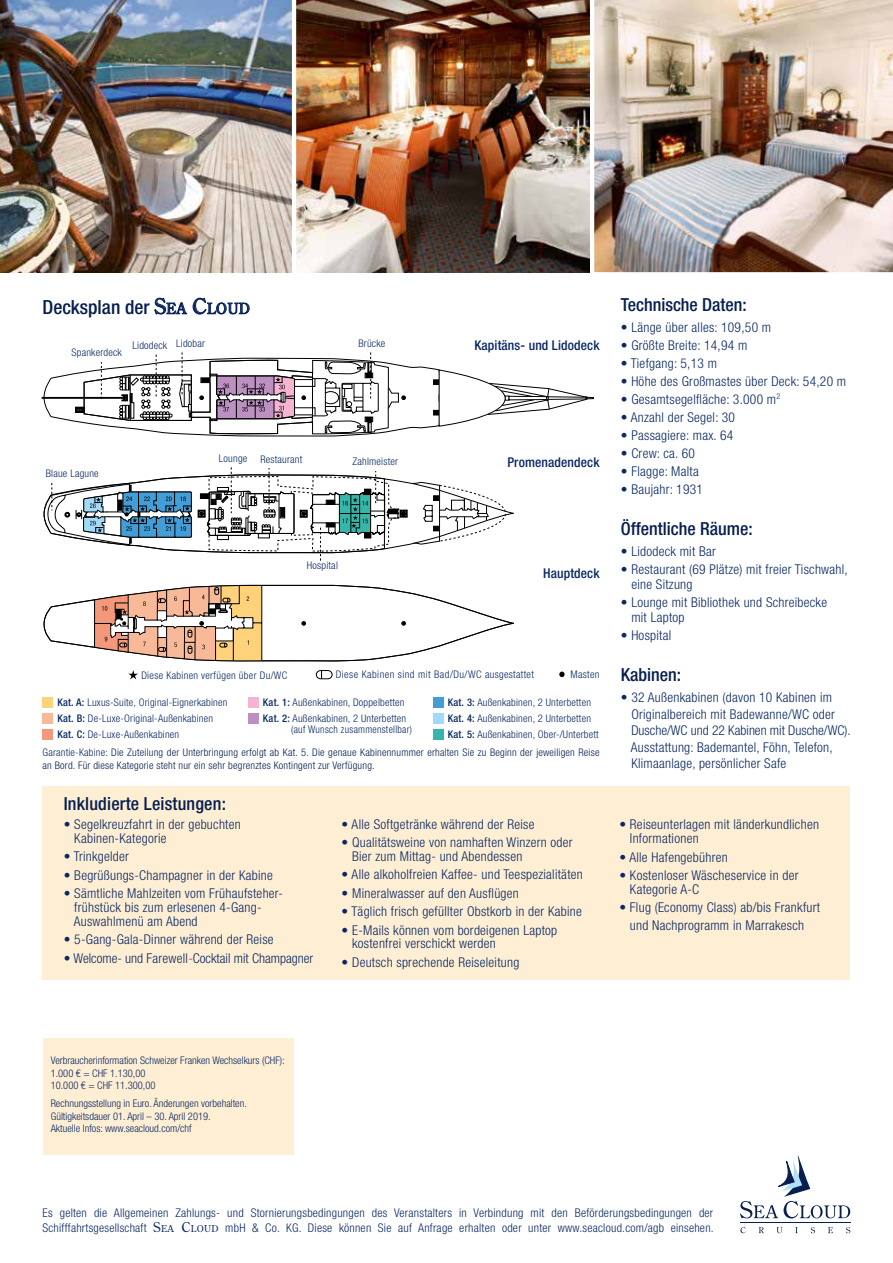
<style>
.page{position:relative;width:893px;height:1263px;background:#fff}
.page>*{position:absolute;margin:0;border:0;box-sizing:border-box;transform-origin:0 0}
.t1{font:500 condensed 19.5px "Helvetica Neue LT Std";color:#071e4f}
.t2{font:500 condensed 18px "Helvetica Neue LT Std";color:#071e4f}
.t3{font:300 condensed 13.5px/13.5px "Helvetica Neue LT Std";letter-spacing:.02em;color:#0a2962}
.t4{font:500 condensed 13.5px "Helvetica Neue LT Std";letter-spacing:.01em;color:#0a2962}
.t5{font:300 condensed 13.5px "Helvetica Neue LT Std";color:#0a2962}
.t6{font:300 condensed 12px/15px "Helvetica Neue LT Std";letter-spacing:.02em;color:#0a2962}
.t7{font:300 condensed 10.5px/16.2px "Helvetica Neue LT Std";letter-spacing:.02em;color:#0a2962}
.t8{font:300 condensed 10.5px/12.6px "Helvetica Neue LT Std";color:#0a2962}
.t9{font:300 condensed 10.5px/12.6px "Helvetica Neue LT Std";letter-spacing:.02em;color:#071e4f}
.t10{font:300 condensed 10.5px "Helvetica Neue LT Std";letter-spacing:.045em;color:#0a2962}
.t11{font:300 condensed 10.5px "Helvetica Neue LT Std";letter-spacing:.02em;color:#0a2962;scale:.95 1}
.s1{font-family:"Century Old Style Std";font-weight:400;font-stretch:normal;font-size:21px;color:#0a2962}
.s2{font-family:"Century Old Style Std";font-weight:400;font-stretch:normal;font-size:14.7px;color:#0a2962}
.s3{font-weight:500}
.s4{color:#0a2962}
.s5{color:#e5007d}
.s6{font-family:"Century Old Style Std";font-weight:400;font-stretch:normal;font-size:13.5px}
.s7{font-family:"Century Old Style Std";font-weight:400;font-stretch:normal;font-size:9.45px}
</style>
<div class="page">
<img style="left:0;top:0;width:893px;height:272px">
<hr style="left:590px;top:0;width:4px;height:276px;background:#fff">
<hr style="left:292px;top:0;width:4px;height:276px;background:#fff">
<svg style="left:154px;top:298px;width:33px;height:17px"></svg>
<svg style="left:193px;top:298px;width:56px;height:16px"></svg>
<svg style="left:42px;top:352px;width:551px;height:310px"></svg>
<div style="left:43px;top:470px;width:59px;height:13px;background:#fff"></div>
<div style="left:120px;top:341px;width:60px;height:13px;background:#fff"></div>
<div style="left:213px;top:454px;width:41px;height:13px;background:#fff"></div>
<div style="left:257px;top:455px;width:49px;height:13px;background:#fff"></div>
<div style="left:345px;top:458px;width:60px;height:12px;background:#fff"></div>
<div style="left:302px;top:562px;width:41px;height:14px;background:#fff"></div>
<div style="left:316px;top:670px;width:16px;height:9px;border:1px solid #000;border-radius:4px"></div>
<svg style="left:128px;top:670px;width:10px;height:9px"></svg>
<svg style="left:559px;top:671px;width:6px;height:6px"></svg>
<div style="left:43px;top:697px;width:10px;height:10px;background:#fed27a"></div>
<div style="left:43px;top:713px;width:10px;height:11px;background:#f8b999"></div>
<div style="left:43px;top:729px;width:10px;height:11px;background:#f3987a"></div>
<div style="left:248px;top:697px;width:11px;height:10px;background:#f5b4d2"></div>
<div style="left:248px;top:713px;width:11px;height:11px;background:#bc90c1"></div>
<div style="left:433px;top:697px;width:10px;height:10px;background:#439dd7"></div>
<div style="left:433px;top:713px;width:10px;height:11px;background:#a1daf8"></div>
<div style="left:433px;top:729px;width:10px;height:11px;background:#36b6aa"></div>
<div style="left:67px;top:349px;width:59px;height:12px;background:#fff"></div>
<div style="left:43px;top:787px;width:807px;height:193px;background:#feeed4"></div>
<svg style="left:740px;top:1227px;width:6px;height:6px"></svg>
<svg style="left:759px;top:1227px;width:5px;height:6px"></svg>
<svg style="left:776px;top:1227px;width:6px;height:6px"></svg>
<svg style="left:811px;top:1227px;width:4px;height:6px"></svg>
<svg style="left:828px;top:1227px;width:5px;height:6px"></svg>
<svg style="left:846px;top:1227px;width:4px;height:6px"></svg>
<svg style="left:740px;top:1155px;width:110px;height:63px"></svg>
<hr style="left:740px;top:1222px;width:110px;height:1px;background:#071e4f">
<div style="left:43px;top:1038px;width:250px;height:117px;background:#feeed4"></div>
<h1 class="t1" style="left:43px;top:295px;width:209px">Decksplan der <span class="s1">S</span><span class="s2">EA</span> <span class="s1">C</span><span class="s2">LOUD</span></h1>
<p class="t7" style="left:72px;top:344px;width:52px">Spankerdeck</p>
<p class="t7" style="left:133px;top:337px;width:74px">Lidodeck Lidobar</p>
<p class="t7" style="left:358px;top:335px;width:28px">Brücke</p>
<p class="t7" style="left:46px;top:465px;width:55px">Blaue Lagune</p>
<p class="t7" style="left:219px;top:451px;width:85px">Lounge Restaurant</p>
<p class="t7" style="left:352px;top:453px;width:47px">Zahlmeister</p>
<p class="t7" style="left:307px;top:557px;width:33px">Hospital</p>
<p class="t4" style="left:474px;top:337px;width:127px">Kapitäns- und Lidodeck</p>
<p class="t4" style="left:507px;top:454px;width:94px">Promenadendeck</p>
<p class="t4" style="left:543px;top:565px;width:58px">Hauptdeck</p>
<p class="t7" style="left:141px;top:667px;width:147px">Diese Kabinen verfügen über Du/WC</p>
<p class="t10" style="left:336px;top:669px;width:200px">Diese Kabinen sind mit Bad/Du/WC ausgestattet</p>
<p class="t7" style="left:571px;top:666px;width:31px">Masten</p>
<p class="t7" style="left:57px;top:694px;width:172px"><span class="s3">Kat. A:</span> Luxus-Suite, Original-Eignerkabinen<br><span class="s3">Kat. B:</span> De-Luxe-Original-Außenkabinen<br><span class="s3">Kat. C:</span> De-Luxe-Außenkabinen</p>
<p class="t7" style="left:263px;top:694px;width:145px"><span class="s3">Kat. 1:</span> Außenkabinen, Doppelbetten<br><span class="s3">Kat. 2:</span> Außenkabinen, 2 Unterbetten</p>
<p class="t11" style="left:291px;top:724px;width:129px">(auf Wunsch zusammenstellbar)</p>
<p class="t7" style="left:448px;top:694px;width:152px"><span class="s3">Kat. 3:</span> Außenkabinen, 2 Unterbetten<br><span class="s3">Kat. 4:</span> Außenkabinen, 2 Unterbetten<br><span class="s3">Kat. 5:</span> Außenkabinen, Ober-/Unterbett</p>
<p class="t9" style="left:43px;top:746px;width:558px"><span class="s4">Garantie-Kabine:</span> Die Zuteilung der Unterbringung erfolgt ab Kat. 5. Die genaue Kabinennummer erhalten Sie zu Beginn der jeweiligen Reise an Bord. Für diese Kategorie steht nur ein sehr begrenztes Kontingent zur Verfügung.</p>
<h2 class="t2" style="left:64px;top:793px;width:164px">Inkludierte Leistungen:</h2>
<p class="t3" style="left:74px;top:817px;width:168px;line-height:14.2px;text-indent:-11px">• Segelkreuzfahrt in der gebuchten<br>Kabinen-Kategorie</p>
<p class="t3" style="left:64px;top:850px;width:67px">• Trinkgelder</p>
<p class="t3" style="left:64px;top:868px;width:211px">• Begrüßungs-Champagner in der Kabine</p>
<p class="t3" style="left:74px;top:887px;width:211px;text-indent:-10px">• Sämtliche Mahlzeiten vom Frühaufsteher&shy;frühstück bis zum erlesenen 4-Gang-<br>Auswahlmenü am Abend</p>
<p class="t3" style="left:64px;top:932px;width:211px">• 5-Gang-Gala-Dinner während der Reise</p>
<p class="t5" style="left:64px;top:950px;width:251px">• Welcome- und Farewell<span class="s5">-</span>Cocktail mit Champagner</p>
<p class="t3" style="left:342px;top:817px;width:194px">• Alle Softgetränke während der Reise</p>
<p class="t3" style="left:352px;top:836px;width:222px;text-indent:-11px">• Qualitätsweine von namhaften Winzern oder<br>Bier zum Mittag- und Abendessen</p>
<p class="t3" style="left:342px;top:868px;width:243px">• Alle alkoholfreien Kaffee- und Teespezialitäten</p>
<p class="t3" style="left:342px;top:886px;width:179px">• Mineralwasser auf den Ausflügen</p>
<p class="t3" style="left:342px;top:905px;width:242px">• Täglich frisch gefüllter Obstkorb in der Kabine</p>
<p class="t3" style="left:352px;top:923px;width:207px;text-indent:-11px">• E-Mails können vom bordeigenen Laptop kostenfrei verschickt werden</p>
<p class="t3" style="left:342px;top:955px;width:179px">• Deutsch sprechende Reiseleitung</p>
<h2 class="t2" style="left:621px;top:293px;width:128px">Technische Daten:</h2>
<p class="t3" style="left:621px;top:320px;width:152px">• Länge über alles: 109,50 m</p>
<p class="t3" style="left:621px;top:338px;width:128px">• Größte Breite: 14,94 m</p>
<p class="t3" style="left:621px;top:356px;width:98px">• Tiefgang: 5,13 m</p>
<p class="t3" style="left:621px;top:374px;width:227px">• Höhe des Großmastes über Deck: 54,20 m</p>
<p class="t3" style="left:621px;top:392px;width:161px">• Gesamtsegelfläche: 3.000 m<sup>2</sup></p>
<p class="t3" style="left:621px;top:410px;width:116px">• Anzahl der Segel: 30</p>
<p class="t3" style="left:621px;top:428px;width:114px">• Passagiere: max. 64</p>
<p class="t3" style="left:621px;top:446px;width:76px">• Crew: ca. 60</p>
<p class="t3" style="left:621px;top:464px;width:79px">• Flagge: Malta</p>
<p class="t3" style="left:621px;top:482px;width:84px">• Baujahr: 1931</p>
<h2 class="t2" style="left:621px;top:518px;width:133px">Öffentliche Räume:</h2>
<p class="t3" style="left:621px;top:544px;width:97px">• Lidodeck mit Bar</p>
<p class="t3" style="left:631px;top:561px;width:218px;line-height:15px;text-indent:-11px">• Restaurant (69 Plätze) mit freier Tischwahl, eine Sitzung</p>
<p class="t3" style="left:631px;top:594px;width:197px;line-height:15px;text-indent:-11px">• Lounge mit Bibliothek und Schreibecke mit Laptop</p>
<p class="t3" style="left:621px;top:628px;width:52px">• Hospital</p>
<h2 class="t2" style="left:621px;top:664px;width:62px">Kabinen:</h2>
<p class="t3" style="left:631px;top:689px;width:221px;line-height:16.5px;text-indent:-10px">• 32 Außenkabinen (davon 10 Kabinen im Originalbereich mit Badewanne/WC oder Dusche/WC und 22 Kabinen mit Dusche/WC).<br>Ausstattung: Bademantel, Föhn, Telefon, Klimaanlage, persönlicher Safe</p>
<p class="t3" style="left:630px;top:817px;width:191px;line-height:14.2px;text-indent:-11px">• Reiseunterlagen mit länderkundlichen<br>Informationen</p>
<p class="t3" style="left:619px;top:850px;width:110px">• Alle Hafengebühren</p>
<p class="t3" style="left:630px;top:868px;width:170px;text-indent:-11px">• Kostenloser Wäscheservice in der<br>Kategorie A-C</p>
<p class="t3" style="left:619px;top:898px;width:202px;line-height:17.7px;text-align:center">• Flug (Economy Class) ab/bis Frankfurt und Nachprogramm in Marrakesch</p>
<p class="t8" style="left:51px;top:1054px;width:235px">Verbraucherinformation Schweizer Franken Wechselkurs (CHF):<br>1.000 € = CHF 1.130,00<br>10.000 € = CHF 11.300,00</p>
<p class="t8" style="left:51px;top:1097px;width:198px">Rechnungsstellung in Euro. Änderungen vorbehalten.<br>Gültigkeitsdauer 01. April – 30. April 2019.<br>Aktuelle Infos: www.seacloud.com/chf</p>
<p class="t6" style="left:43px;top:1205px;width:673px">Es gelten die Allgemeinen Zahlungs- und Stornierungsbedingungen des Veranstalters in Verbindung mit den Beförderungsbedingungen der<br>Schifffahrtsgesellschaft <span class="s6">S</span><span class="s7">EA</span> <span class="s6">C</span><span class="s7">LOUD</span> mbH &amp; Co. KG. Diese können Sie auf Anfrage erhalten oder unter www.seacloud.com/agb einsehen.</p>
</div>
